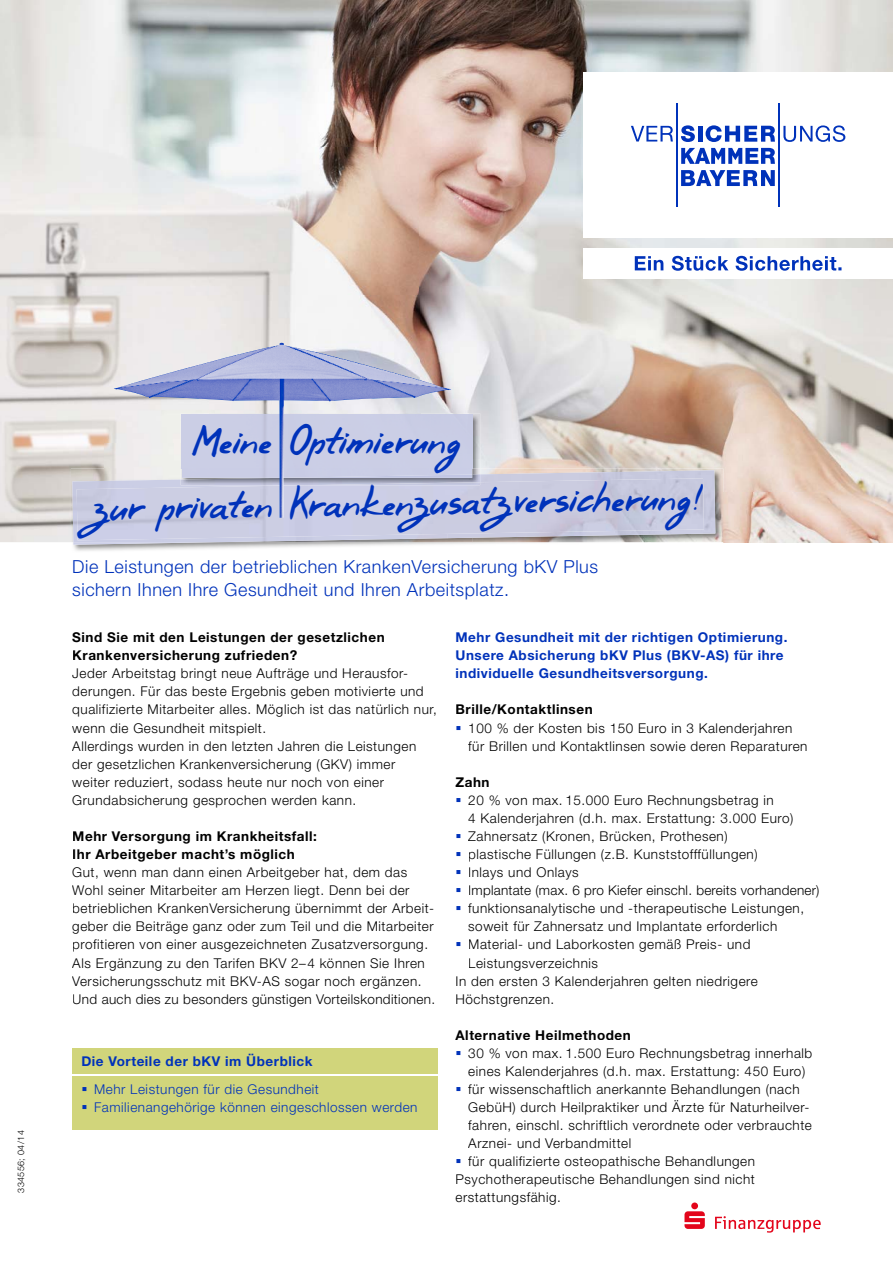
<style>
.page{position:relative;width:893px;height:1263px;background:#fff}
.page>*{position:absolute;margin:0;border:0;box-sizing:border-box;transform-origin:0 0}
.t1{font:39px "VKB Erman 2011";color:#0032ba}
.t2{font:300 18px/22.5px "Helvetica Neue LT";letter-spacing:.03em;color:#0032ba}
.t3{font:300 13.5px/18px "Helvetica Neue LT";letter-spacing:.04em;color:#000}
.t4{font:700 13.5px/18px "Helvetica Neue LT";letter-spacing:.04em;color:#000}
.t5{font:700 13.5px/18.1px "Helvetica Neue LT";letter-spacing:.04em;color:#0032ba}
.t6{font:300 13.5px "Helvetica Neue LT";letter-spacing:.04em;color:#0032ba}
.t7{font:300 13.5px "Helvetica Neue LT";letter-spacing:.02em;color:#000}
.t8{font:300 9px "Helvetica Neue LT";letter-spacing:.04em;color:#000}
.s1{color:#0032ba}
</style>
<div class="page">
<img style="left:0;top:0;width:840px;height:295px">
<img style="left:840px;top:0;width:53px;height:542px">
<img style="left:0;top:295px;width:210px;height:149px">
<img style="left:210px;top:295px;width:210px;height:118px">
<img style="left:420px;top:295px;width:421px;height:149px">
<img style="left:0;top:444px;width:105px;height:98px">
<img style="left:105px;top:444px;width:76px;height:24px">
<img style="left:480px;top:444px;width:361px;height:49px">
<img style="left:723px;top:493px;width:118px;height:49px">
<div style="left:72px;top:1048px;width:365px;height:82px;background:#d1d57b"></div>
<hr style="left:72px;top:1074px;width:365px;height:2px;background:#fff">
<div style="left:583px;top:72px;width:310px;height:165px;background:#fff"></div>
<div style="left:583px;top:248px;width:310px;height:31px;background:#fff"></div>
<svg style="left:635px;top:256px;width:206px;height:15px"></svg>
<hr style="left:676px;top:103px;width:2px;height:103px;background:#0032ba">
<hr style="left:778px;top:103px;width:2px;height:103px;background:#0032ba">
<svg style="left:631px;top:126px;width:42px;height:16px"></svg>
<svg style="left:783px;top:125px;width:62px;height:17px"></svg>
<svg style="left:681px;top:125px;width:14px;height:17px"></svg>
<hr style="left:698px;top:126px;width:4px;height:16px;background:#0032ba">
<svg style="left:706px;top:125px;width:69px;height:17px"></svg>
<svg style="left:681px;top:148px;width:94px;height:16px"></svg>
<svg style="left:681px;top:170px;width:94px;height:16px"></svg>
<svg style="left:684px;top:1202px;width:21px;height:27px"></svg>
<svg style="left:715px;top:1216px;width:106px;height:16px"></svg>
<img style="left:73px;top:542px;width:650px;height:9px">
<img style="left:71px;top:468px;width:110px;height:37px">
<img style="left:473px;top:468px;width:250px;height:74px">
<img style="left:71px;top:505px;width:1px;height:37px">
<svg style="left:73px;top:542px;width:145px;height:3px"></svg>
<img style="left:72px;top:480px;width:268px;height:62px">
<img style="left:480px;top:470px;width:235px;height:68px">
<img style="left:77px;top:479px;width:575px;height:61px">
<img style="left:652px;top:478px;width:52px;height:52px">
<img style="left:181px;top:413px;width:299px;height:61px">
<img style="left:181px;top:474px;width:299px;height:11px">
<img style="left:304px;top:482px;width:176px;height:3px">
<div style="left:182px;top:415px;width:290px;height:63px;background:#cbcee5"></div>
<img style="left:279px;top:474px;width:193px;height:4px">
<img style="left:114px;top:343px;width:166px;height:58px">
<p class="t8" style="left:15px;top:1193px;width:64px;rotate:-90deg">334556; 04/14</p>
<h1 class="t1" style="left:191px;top:417px;width:269px">Meine Optimierung</h1>
<h1 class="t1" style="left:90px;top:483px;width:611px;rotate:-1deg">zur privaten Krankenzusatzversicherung!</h1>
<h2 class="t2" style="left:72px;top:555px;width:527px">Die Leistungen der betrieblichen KrankenVersicherung bKV Plus sichern Ihnen Ihre Gesundheit und Ihren Arbeitsplatz.</h2>
<p class="t4" style="left:72px;top:628px;width:314px">Sind Sie mit den Leistungen der gesetzlichen<br>Krankenversicherung zufrieden?</p>
<p class="t3" style="left:72px;top:664px;width:366px">Jeder Arbeitstag bringt neue Aufträge und Herausfor&shy;derungen. Für das beste Ergebnis geben motivierte und qualifizierte Mitarbeiter alles. Möglich ist das natürlich nur, wenn die Gesundheit mitspielt.<br>Allerdings wurden in den letzten Jahren die Leistungen der gesetzlichen Krankenversicherung (GKV) immer<br>weiter reduziert, sodass heute nur noch von einer Grundabsicherung gesprochen werden kann.</p>
<p class="t4" style="left:72px;top:827px;width:246px">Mehr Versorgung im Krankheitsfall:<br>Ihr Arbeitgeber macht’s möglich</p>
<p class="t3" style="left:72px;top:863px;width:364px">Gut, wenn man dann einen Arbeitgeber hat, dem das Wohl seiner Mitarbeiter am Herzen liegt. Denn bei der betrieblichen KrankenVersicherung übernimmt der Arbeit&shy;geber die Beiträge ganz oder zum Teil und die Mitarbeiter profitieren von einer ausgezeichneten Zusatzversorgung.<br>Als Ergänzung zu den Tarifen BKV 2–4 können Sie Ihren Versicherungsschutz mit BKV-AS sogar noch ergänzen.<br>Und auch dies zu besonders günstigen Vorteilskonditionen.</p>
<p class="t5" style="left:455px;top:628px;width:333px">Mehr Gesundheit mit der richtigen Optimierung.<br>Unsere Absicherung bKV Plus (BKV-AS) für ihre individuelle Gesundheitsversorgung.</p>
<p class="t4" style="left:455px;top:700px;width:139px">Brille/Kontaktlinsen</p>
<p class="t3" style="left:468px;top:718px;width:341px;text-indent:-13px"><span class="s1">▪</span> 100 % der Kosten bis 150 Euro in 3 Kalenderjahren für Brillen und Kontaktlinsen sowie deren Reparaturen</p>
<p class="t4" style="left:455px;top:773px;width:36px">Zahn</p>
<p class="t3" style="left:468px;top:791px;width:327px;text-indent:-13px"><span class="s1">▪</span> 20 % von max. 15.000 Euro Rechnungsbetrag in<br>4 Kalenderjahren (d.h. max. Erstattung: 3.000 Euro)</p>
<p class="t3" style="left:455px;top:827px;width:274px"><span class="s1">▪</span> Zahnersatz (Kronen, Brücken, Prothesen)</p>
<p class="t3" style="left:455px;top:845px;width:304px"><span class="s1">▪</span> plastische Füllungen (z.B. Kunststofffüllungen)</p>
<p class="t3" style="left:455px;top:863px;width:125px"><span class="s1">▪</span> Inlays und Onlays</p>
<p class="t7" style="left:455px;top:882px;width:365px"><span class="s1">▪</span> Implantate (max. 6 pro Kiefer einschl. bereits vorhandener)</p>
<p class="t3" style="left:468px;top:899px;width:337px;text-indent:-13px"><span class="s1">▪</span> funktionsanalytische und -therapeutische Leistungen, soweit für Zahnersatz und Implantate erforderlich</p>
<p class="t3" style="left:455px;top:935px;width:296px"><span class="s1">▪</span> Material- und Laborkosten gemäß Preis- und</p>
<p class="t3" style="left:468px;top:953px;width:131px">Leistungsverzeichnis</p>
<p class="t3" style="left:455px;top:971px;width:304px">In den ersten 3 Kalenderjahren gelten niedrigere</p>
<p class="t3" style="left:455px;top:989px;width:100px">Höchstgrenzen.</p>
<p class="t4" style="left:455px;top:1026px;width:177px">Alternative Heilmethoden</p>
<p class="t3" style="left:455px;top:1044px;width:358px;text-align:center"><span class="s1">▪</span> 30 % von max. 1.500 Euro Rechnungsbetrag innerhalb eines Kalenderjahres (d.h. max. Erstattung: 450 Euro)</p>
<p class="t3" style="left:468px;top:1080px;width:345px;text-indent:-13px"><span class="s1">▪</span> für wissenschaftlich anerkannte Behandlungen (nach GebüH) durch Heilpraktiker und Ärzte für Naturheilver&shy;fahren, einschl. schriftlich verordnete oder verbrauchte Arznei- und Verbandmittel</p>
<p class="t3" style="left:455px;top:1152px;width:301px;text-align:justify"><span class="s1">▪</span> für qualifizierte osteopathische Behandlungen Psychotherapeutische Behandlungen sind nicht erstattungsfähig.</p>
<p class="t5" style="left:81px;top:1052px;width:233px">Die Vorteile der bKV im Überblick</p>
<p class="t6" style="left:81px;top:1081px;width:239px">▪ Mehr Leistungen für die Gesundheit</p>
<p class="t6" style="left:81px;top:1099px;width:338px">▪ Familienangehörige können eingeschlossen werden</p>
</div>
